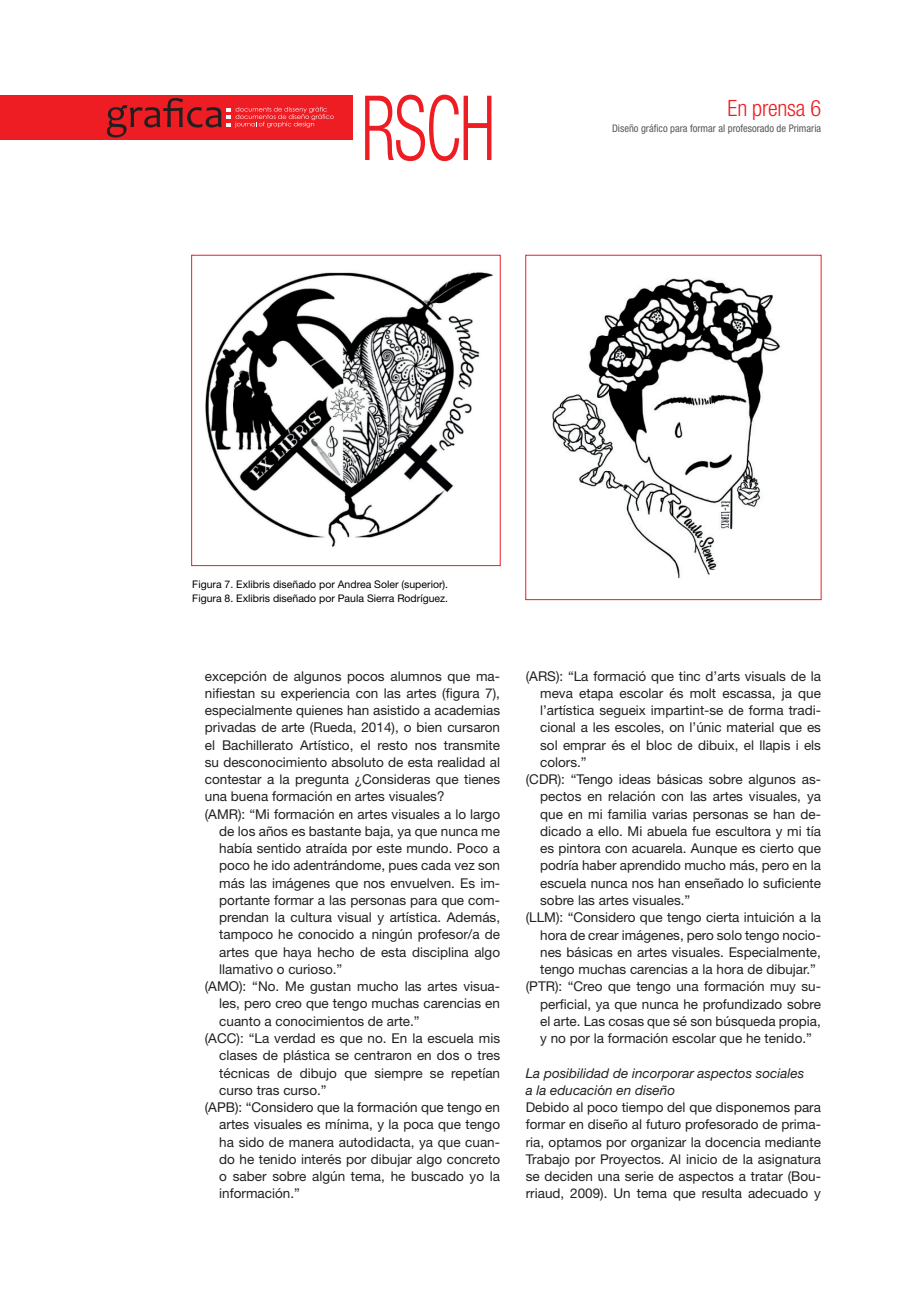
<style>
.page{position:relative;width:919px;height:1289px;background:#fff}
.page>*{position:absolute;margin:0;border:0;box-sizing:border-box;transform-origin:0 0}
.t1{font:300 condensed 90px "Helvetica Neue";color:#ee1d23;scale:.76 1}
.t2{font:300 condensed 22.5px "Helvetica Neue";letter-spacing:-.01em;color:#ee1d23}
.t3{font:13.5px/17.2px "Helvetica Neue";color:#231f20}
.t4{font:10.5px/13.5px "Helvetica Neue";color:#000001}
.t5{font:condensed 10.5px "Helvetica Neue";color:#57585a}
.s1{font-style:italic}
</style>
<div class="page">
<div style="left:0;top:95px;width:352px;height:45px;background:#ee1d23"></div>
<svg style="left:107px;top:98px;width:227px;height:39px"></svg>
<img style="left:205px;top:272px;width:287px;height:275px">
<div style="left:191px;top:255px;width:309px;height:311px;border:1px solid #ee1d23"></div>
<img style="left:552px;top:278px;width:228px;height:301px">
<div style="left:525px;top:255px;width:296px;height:345px;border:1px solid #ee1d23"></div>
<h1 class="t1" style="left:361px;top:77px;width:178px">RSCH</h1>
<h2 class="t2" style="left:727px;top:95px;width:95px">En prensa 6</h2>
<p class="t5" style="left:612px;top:122px;width:210px">Diseño gráfico para formar al profesorado de Primaria</p>
<p class="t4" style="left:192px;top:577px;width:257px">Figura 7. Exlibris diseñado por Andrea Soler (superior).<br>Figura 8. Exlibris diseñado por Paula Sierra Rodríguez.</p>
<p class="t3" style="left:205px;top:667px;width:297px">excepción de algunos pocos alumnos que ma-</p>
<p class="t3" style="left:205px;top:684px;width:297px">nifiestan su experiencia con las artes (figura 7),</p>
<p class="t3" style="left:205px;top:701px;width:297px">especialmente quienes han asistido a academias</p>
<p class="t3" style="left:205px;top:718px;width:297px">privadas de arte (Rueda, 2014), o bien cursaron</p>
<p class="t3" style="left:205px;top:736px;width:297px">el Bachillerato Artístico, el resto nos transmite</p>
<p class="t3" style="left:205px;top:753px;width:297px">su desconocimiento absoluto de esta realidad al</p>
<p class="t3" style="left:205px;top:770px;width:297px">contestar a la pregunta ¿Consideras que tienes</p>
<p class="t3" style="left:205px;top:787px;width:241px">una buena formación en artes visuales?</p>
<p class="t3" style="left:205px;top:805px;width:297px">(AMR): “Mi formación en artes visuales a lo largo</p>
<p class="t3" style="left:219px;top:822px;width:282px">de los años es bastante baja, ya que nunca me</p>
<p class="t3" style="left:219px;top:839px;width:282px">había sentido atraída por este mundo. Poco a</p>
<p class="t3" style="left:219px;top:856px;width:282px">poco he ido adentrándome, pues cada vez son</p>
<p class="t3" style="left:219px;top:874px;width:282px">más las imágenes que nos envuelven. Es im-</p>
<p class="t3" style="left:219px;top:891px;width:282px">portante formar a las personas para que com-</p>
<p class="t3" style="left:219px;top:908px;width:282px">prendan la cultura visual y artística. Además,</p>
<p class="t3" style="left:219px;top:925px;width:282px">tampoco he conocido a ningún profesor/a de</p>
<p class="t3" style="left:219px;top:943px;width:282px">artes que haya hecho de esta disciplina algo</p>
<p class="t3" style="left:219px;top:960px;width:125px">llamativo o curioso.”</p>
<p class="t3" style="left:205px;top:977px;width:297px">(AMO): “No. Me gustan mucho las artes visua-</p>
<p class="t3" style="left:219px;top:994px;width:282px">les, pero creo que tengo muchas carencias en</p>
<p class="t3" style="left:219px;top:1012px;width:202px">cuanto a conocimientos de arte.”</p>
<p class="t3" style="left:205px;top:1029px;width:297px">(ACC): “La verdad es que no. En la escuela mis</p>
<p class="t3" style="left:219px;top:1046px;width:282px">clases de plástica se centraron en dos o tres</p>
<p class="t3" style="left:219px;top:1063px;width:282px">técnicas de dibujo que siempre se repetían</p>
<p class="t3" style="left:219px;top:1081px;width:109px">curso tras curso.”</p>
<p class="t3" style="left:205px;top:1098px;width:297px">(APB): “Considero que la formación que tengo en</p>
<p class="t3" style="left:219px;top:1115px;width:282px">artes visuales es mínima, y la poca que tengo</p>
<p class="t3" style="left:219px;top:1132px;width:282px">ha sido de manera autodidacta, ya que cuan-</p>
<p class="t3" style="left:219px;top:1150px;width:282px">do he tenido interés por dibujar algo concreto</p>
<p class="t3" style="left:219px;top:1167px;width:282px">o saber sobre algún tema, he buscado yo la</p>
<p class="t3" style="left:219px;top:1184px;width:82px">información.”</p>
<p class="t3" style="left:525px;top:667px;width:297px">(ARS): “La formació que tinc d’arts visuals de la</p>
<p class="t3" style="left:540px;top:684px;width:282px">meva etapa escolar és molt escassa, ja que</p>
<p class="t3" style="left:540px;top:701px;width:282px">l’artística segueix impartint-se de forma tradi-</p>
<p class="t3" style="left:540px;top:718px;width:282px">cional a les escoles, on l’únic material que es</p>
<p class="t3" style="left:540px;top:736px;width:282px">sol emprar és el bloc de dibuix, el llapis i els</p>
<p class="t3" style="left:540px;top:753px;width:48px">colors.”</p>
<p class="t3" style="left:525px;top:770px;width:297px">(CDR): “Tengo ideas básicas sobre algunos as-</p>
<p class="t3" style="left:540px;top:787px;width:282px">pectos en relación con las artes visuales, ya</p>
<p class="t3" style="left:540px;top:805px;width:282px">que en mi familia varias personas se han de-</p>
<p class="t3" style="left:540px;top:822px;width:282px">dicado a ello. Mi abuela fue escultora y mi tía</p>
<p class="t3" style="left:540px;top:839px;width:282px">es pintora con acuarela. Aunque es cierto que</p>
<p class="t3" style="left:540px;top:856px;width:282px">podría haber aprendido mucho más, pero en la</p>
<p class="t3" style="left:540px;top:874px;width:282px">escuela nunca nos han enseñado lo suficiente</p>
<p class="t3" style="left:540px;top:891px;width:152px">sobre las artes visuales.”</p>
<p class="t3" style="left:525px;top:908px;width:297px">(LLM): “Considero que tengo cierta intuición a la</p>
<p class="t3" style="left:540px;top:925px;width:282px">hora de crear imágenes, pero solo tengo nocio-</p>
<p class="t3" style="left:540px;top:943px;width:282px">nes básicas en artes visuales. Especialmente,</p>
<p class="t3" style="left:540px;top:960px;width:277px">tengo muchas carencias a la hora de dibujar.”</p>
<p class="t3" style="left:525px;top:977px;width:297px">(PTR): “Creo que tengo una formación muy su-</p>
<p class="t3" style="left:540px;top:994px;width:282px">perficial, ya que nunca he profundizado sobre</p>
<p class="t3" style="left:540px;top:1012px;width:282px">el arte. Las cosas que sé son búsqueda propia,</p>
<p class="t3" style="left:540px;top:1029px;width:273px">y no por la formación escolar que he tenido.”</p>
<p class="t3" style="left:525px;top:1063px;width:297px"><span class="s1">La posibilidad de incorporar aspectos sociales<br>a la educaci</span>ó<span class="s1">n en diseño<br></span>Debido al poco tiempo del que disponemos para formar en diseño al futuro profesorado de prima&shy;ria, optamos por organizar la docencia mediante Trabajo por Proyectos. Al inicio de la asignatura se deciden una serie de aspectos a tratar (Bou&shy;rriaud, 2009). Un tema que resulta adecuado y</p>
</div>
